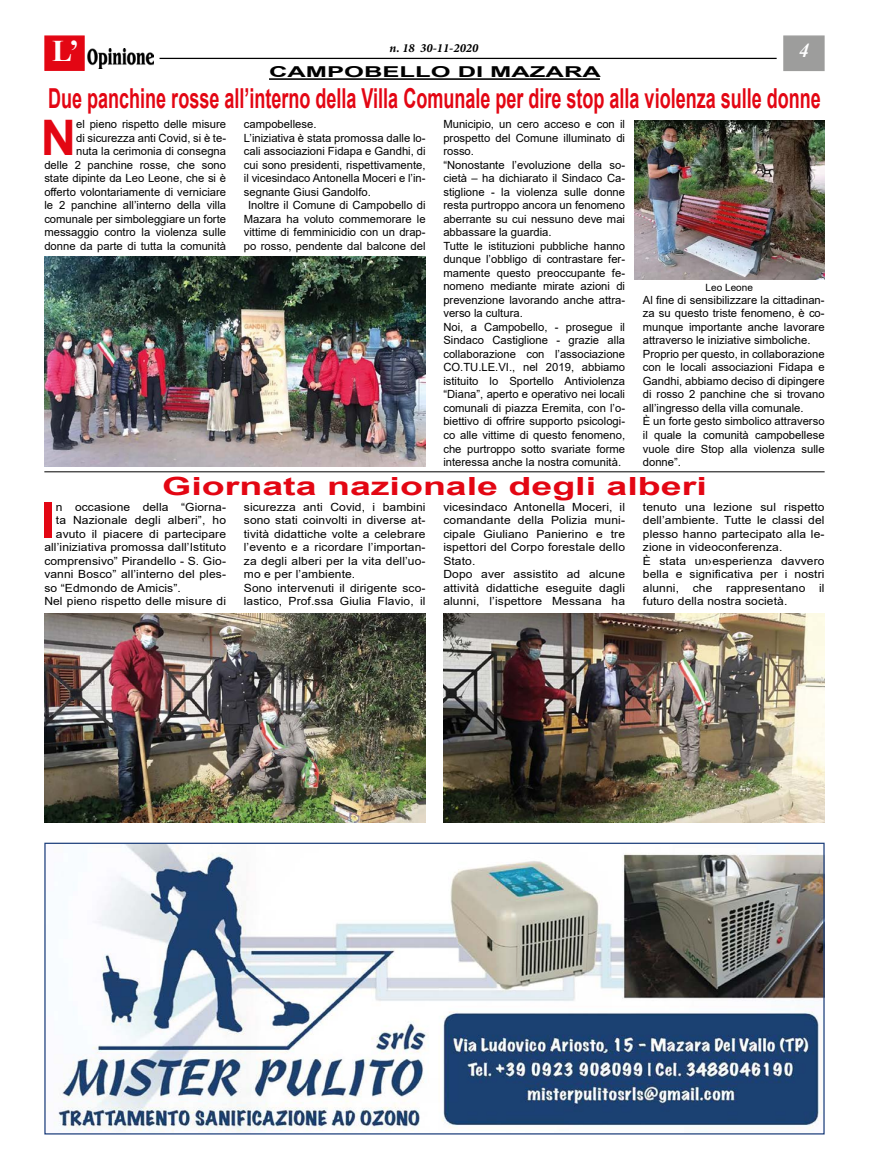
<style>
.page{position:relative;width:869px;height:1170px;background:#fff}
.page>*{position:absolute;margin:0;border:0;box-sizing:border-box;transform-origin:0 0}
.t1{font:700 49px "Arial";color:#e30613}
.t2{font:700 49px "Arial";color:#e30613;scale:1.07 1}
.t3{font:700 30px "Times New Roman";color:#fff}
.t4{font:700 27.5px "Arial";color:#e30613;scale:.65 1}
.t5{font:700 25px "Arial";color:#e30613;scale:1.5 1}
.t6{font:italic 700 20px "Times New Roman";color:#fff}
.t7{font:700 15px "Arial";color:#000;scale:1.7 1}
.t8{font:italic 700 12.5px "Minion Pro";color:#000}
.t9{font:11.25px/13.5px "Arial";color:#000}
.t10{font:11.25px/13.5px "Arial";color:#000;scale:1.07 1}
.t11{font:10px "Arial";color:#000}
</style>
<div class="page">
<hr style="left:159px;top:58px;width:617px;height:1px;background:#000">
<div style="left:44px;top:35px;width:41px;height:36px;background:#e30613;border:1px solid #e30613"></div>
<img style="left:87px;top:49px;width:67px;height:19px">
<div style="left:782px;top:35px;width:42px;height:36px;background:#9d9d9c;border:1px solid #9d9d9c"></div>
<hr style="left:269px;top:78px;width:330px;height:2px;background:#000">
<img style="left:58px;top:844px;width:764px;height:287px">
<img style="left:44px;top:256px;width:381px;height:210px">
<img style="left:634px;top:120px;width:190px;height:160px">
<hr style="left:44px;top:471px;width:780px;height:1px;background:#000">
<img style="left:44px;top:613px;width:381px;height:209px">
<img style="left:443px;top:613px;width:381px;height:209px">
<h2 class="t3" style="left:52px;top:29px;width:29px">L’</h2>
<p class="t8" style="left:389px;top:39px;width:90px">n. 18 30-11-2020</p>
<h3 class="t6" style="left:798px;top:36px;width:11px">4</h3>
<h3 class="t7" style="left:269px;top:62px;width:196px">CAMPOBELLO DI MAZARA</h3>
<h3 class="t4" style="left:48px;top:79px;width:1189px">Due panchine rosse all’interno della Villa Comunale per dire stop alla violenza sulle donne</h3>
<h1 class="t1" style="left:41px;top:103px;width:37px">N</h1>
<p class="t9" style="left:44px;top:117px;width:183px;text-align:right">el pieno rispetto delle misure<br>di sicurezza anti Covid, si è te-<br>nuta la cerimonia di consegna<br>delle 2 panchine rosse, che sono state dipinte da Leo Leone, che si è offerto volontariamente di verniciare le 2 panchine all’interno della villa comunale per simboleggiare un forte messaggio contro la violenza sulle donne da parte di tutta la comunità</p>
<p class="t9" style="left:244px;top:117px;width:74px">campobellese.</p>
<p class="t9" style="left:244px;top:131px;width:183px">L’iniziativa è stata promossa dalle lo-</p>
<p class="t9" style="left:244px;top:144px;width:183px">cali associazioni Fidapa e Gandhi, di</p>
<p class="t9" style="left:244px;top:158px;width:183px">cui sono presidenti, rispettivamente,</p>
<p class="t9" style="left:244px;top:171px;width:183px">il vicesindaco Antonella Moceri e l’in-</p>
<p class="t9" style="left:244px;top:185px;width:128px">segnante Giusi Gandolfo.</p>
<p class="t9" style="left:248px;top:198px;width:179px">Inoltre il Comune di Campobello di</p>
<p class="t9" style="left:244px;top:212px;width:183px">Mazara ha voluto commemorare le</p>
<p class="t9" style="left:244px;top:225px;width:183px">vittime di femminicidio con un drap-</p>
<p class="t9" style="left:244px;top:239px;width:183px">po rosso, pendente dal balcone del</p>
<p class="t9" style="left:443px;top:117px;width:183px">Municipio, un cero acceso e con il prospetto del Comune illuminato di rosso.<br>“Nonostante l’evoluzione della so&shy;cietà – ha dichiarato il Sindaco Ca&shy;stiglione - la violenza sulle donne resta purtroppo ancora un fenomeno aberrante su cui nessuno deve mai abbassare la guardia.<br>Tutte le istituzioni pubbliche hanno dunque l’obbligo di contrastare fer&shy;mamente questo preoccupante fe&shy;nomeno mediante mirate azioni di prevenzione lavorando anche attra&shy;verso la cultura.<br>Noi, a Campobello, - prosegue il Sindaco Castiglione - grazie alla collaborazione con l’associazione CO.TU.LE.VI., nel 2019, abbiamo istituito lo Sportello Antiviolenza “Diana”, aperto e operativo nei locali comunali di piazza Eremita, con l’o&shy;biettivo di offrire supporto psicologi&shy;co alle vittime di questo fenomeno, che purtroppo sotto svariate forme interessa anche la nostra comunità.</p>
<p class="t11" style="left:705px;top:280px;width:49px">Leo Leone</p>
<p class="t9" style="left:642px;top:293px;width:183px">Al fine di sensibilizzare la cittadinan&shy;za su questo triste fenomeno, è co&shy;munque importante anche lavorare attraverso le iniziative simboliche.<br>Proprio per questo, in collaborazione con le locali associazioni Fidapa e Gandhi, abbiamo deciso di dipingere di rosso 2 panchine che si trovano all’ingresso della villa comunale.<br>È un forte gesto simbolico attraverso il quale la comunità campobellese vuole dire Stop alla violenza sulle donne”.</p>
<h3 class="t5" style="left:162px;top:468px;width:364px">Giornata nazionale degli alberi</h3>
<h1 class="t2" style="left:41px;top:486px;width:15px">I</h1>
<p class="t10" style="left:56px;top:500px;width:160px">n occasione della “Giorna-</p>
<p class="t10" style="left:56px;top:513px;width:160px">ta Nazionale degli alberi”, ho</p>
<p class="t10" style="left:56px;top:527px;width:160px">avuto il piacere di partecipare</p>
<p class="t10" style="left:44px;top:540px;width:171px">all’iniziativa promossa dall’Istituto</p>
<p class="t10" style="left:44px;top:554px;width:171px">comprensivo” Pirandello - S. Gio-</p>
<p class="t10" style="left:44px;top:567px;width:171px">vanni Bosco” all’interno del ples-</p>
<p class="t10" style="left:44px;top:581px;width:129px">so “Edmondo de Amicis”.</p>
<p class="t10" style="left:44px;top:594px;width:171px">Nel pieno rispetto delle misure di</p>
<p class="t10" style="left:244px;top:500px;width:171px">sicurezza anti Covid, i bambini sono stati coinvolti in diverse at&shy;tività didattiche volte a celebrare l’evento e a ricordare l’importan&shy;za degli alberi per la vita dell’uo&shy;mo e per l’ambiente.<br>Sono intervenuti il dirigente sco&shy;lastico, Prof.ssa Giulia Flavio, il</p>
<p class="t10" style="left:443px;top:500px;width:171px">vicesindaco Antonella Moceri, il comandante della Polizia muni&shy;cipale Giuliano Panierino e tre ispettori del Corpo forestale dello<br>Stato.<br>Dopo aver assistito ad alcune attività didattiche eseguite dagli alunni, l’ispettore Messana ha</p>
<p class="t10" style="left:642px;top:500px;width:171px">tenuto una lezione sul rispetto dell’ambiente. Tutte le classi del plesso hanno partecipato alla le&shy;zione in videoconferenza.<br>È stata un›esperienza davvero bella e significativa per i nostri alunni, che rappresentano il futuro della nostra società.</p>
</div>
